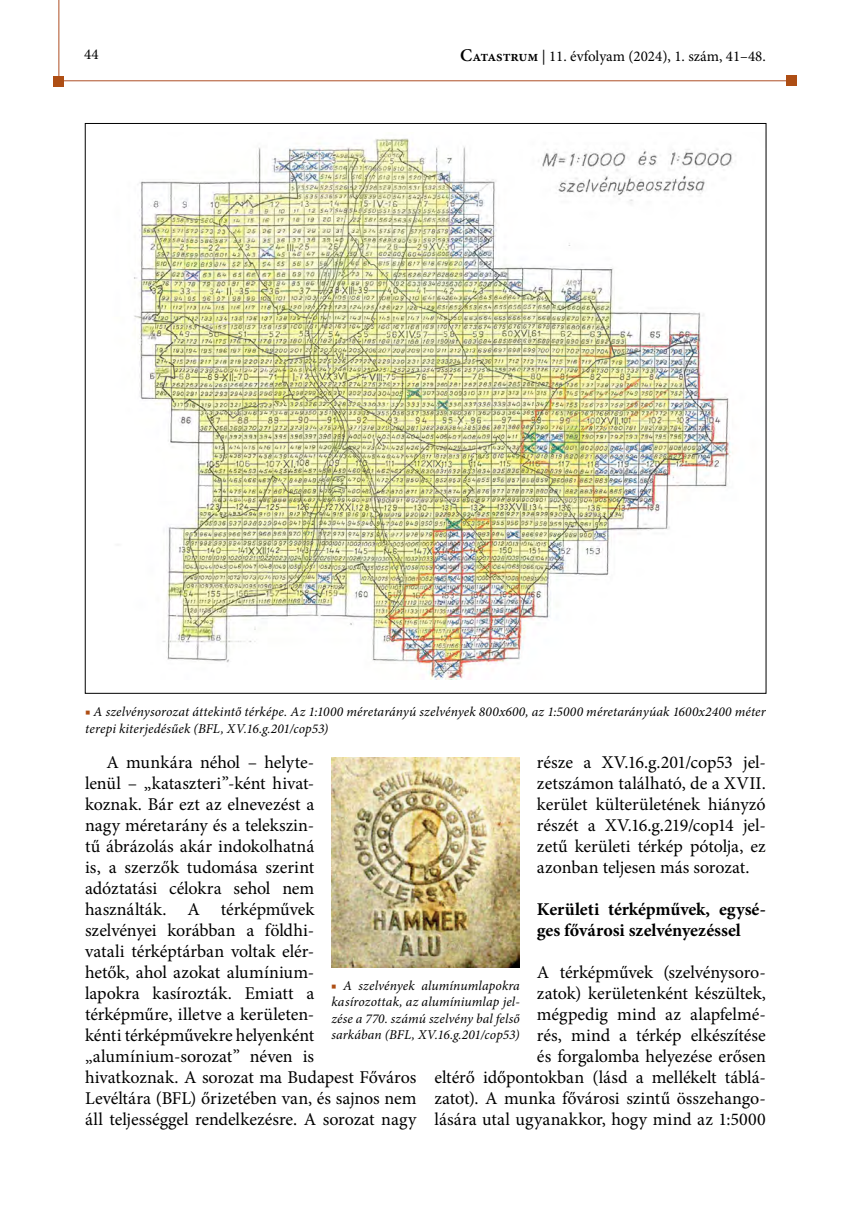
<style>
.page{position:relative;width:851px;height:1212px;background:#fff}
.page>*{position:absolute;margin:0;border:0;box-sizing:border-box;transform-origin:0 0}
.t1{font:18px/21px "Minion Pro";color:#000}
.t2{font:700 18px/21px "Minion Pro";letter-spacing:-.01em;color:#000}
.t3{font:15px "Minion Pro";color:#000}
.képaláírás{font:italic 13.5px/16.5px "Minion Pro";letter-spacing:.01em;color:#000}
.s1{font-weight:600;font-size:18px}
.s2{font-weight:600}
.s3{color:#ae4e14}
</style>
<div class="page">
<hr style="left:57px;top:81px;width:734px;height:1px;background:#ae4f25">
<hr style="left:59px;top:0;width:1px;height:81px;background:#ae4f25">
<div style="left:786px;top:76px;width:10px;height:10px;background:#ae4e14"></div>
<div style="left:54px;top:76px;width:10px;height:10px;background:#ae4e14"></div>
<img style="left:134px;top:138px;width:602px;height:542px">
<img style="left:331px;top:757px;width:188px;height:210px">
<p class="t3" style="left:84px;top:45px;width:16px">44</p>
<p class="t3" style="left:460px;top:46px;width:307px"><span class="s1">C</span><span class="s2">atastrum</span> | 11. évfolyam (2024), 1. szám, 41–48.</p>
<p class="képaláírás" style="left:85px;top:703px;width:682px"><span class="s3">■</span> A szelvénysorozat áttekintő térképe. Az 1:1000 méretarányú szelvények 800x600, az 1:5000 méretarányúak 1600x2400 méter terepi kiterjedésűek (BFL, XV.16.g.201/cop53)</p>
<p class="t1" style="left:85px;top:752px;width:333px;text-indent:21px">A munkára néhol – helyte-<br>lenül – „kataszteri”-ként hivat-<br>koznak. Bár ezt az elnevezést a<br>nagy méretarány és a telekszin-<br>tű ábrázolás akár indokolhatná<br>is, a szerzők tudomása szerint<br>adóztatási célokra sehol nem<br>használták. A térképművek<br>szelvényei korábban a földhi-<br>vatali térképtárban voltak elér-<br>hetők, ahol azokat alumínium-<br>lapokra kasírozták. Emiatt a<br>térképműre, illetve a kerületen-<br>kénti térképművekre helyenként „alumínium-sorozat” néven is<br>hivatkoznak. A sorozat ma Budapest Főváros Levéltára (BFL) őrizetében van, és sajnos nem áll teljességgel rendelkezésre. A sorozat nagy</p>
<p class="t1" style="left:537px;top:752px;width:230px;text-align:justify">része a XV.16.g.201/cop53 jel&shy;zetszámon található, de a XVII. kerület külterületének hiányzó részét a XV.16.g.219/cop14 jel&shy;zetű kerületi térkép pótolja, ez azonban teljesen más sorozat.</p>
<p class="t2" style="left:537px;top:899px;width:230px">Kerületi térképművek, egysé&shy;ges fővárosi szelvényezéssel</p>
<p class="t1" style="left:434px;top:962px;width:333px;text-align:right">A térképművek (szelvénysoro-<br>zatok) kerületenként készültek,<br>mégpedig mind az alapfelmé-<br>rés, mind a térkép elkészítése<br>és forgalomba helyezése erősen<br>eltérő időpontokban (lásd a mellékelt táblá&shy;zatot). A munka fővárosi szintű összehango&shy;lására utal ugyanakkor, hogy mind az 1:5000</p>
<p class="képaláírás" style="left:331px;top:977px;width:190px;text-align:justify"><span class="s3">■</span> A szelvények alumínumlapokra kasírozottak, az alumíniumlap jel&shy;zése a 770. számú szelvény bal felső sarkában (BFL, XV.16.g.201/cop53)</p>
</div>
